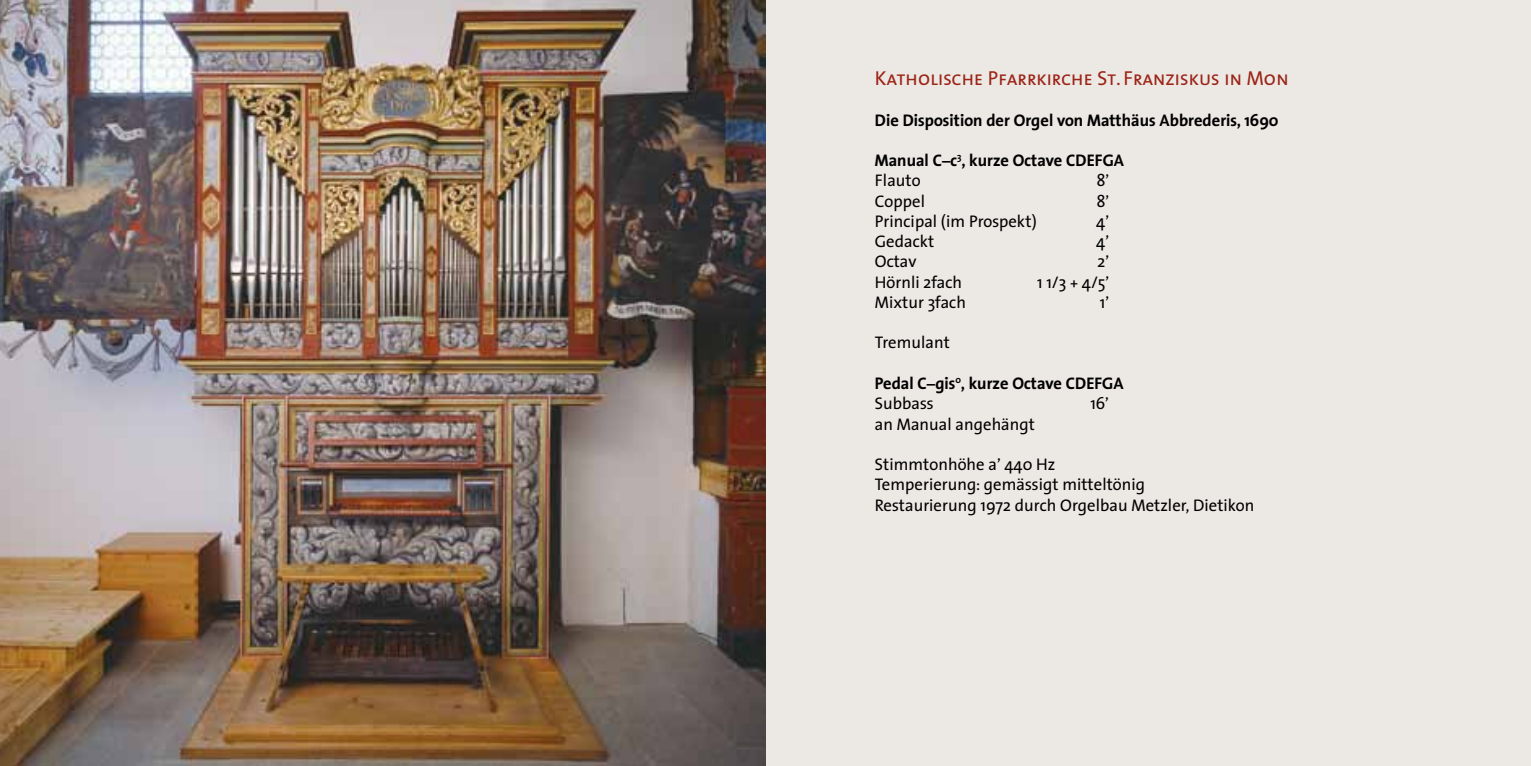
<style>
.page{position:relative;width:1531px;height:766px;background:#fff}
.page>*{position:absolute;margin:0;border:0;box-sizing:border-box;transform-origin:0 0}
.t1{font:20.25px "Thesis Caps";letter-spacing:.01em;color:#9c2518}
.t2{font:16.88px/20.2px "Thesis Sans";letter-spacing:.005em;color:#000}
.t3{font:700 16.88px/20.2px "Thesis Sans";letter-spacing:.005em;color:#000}
.s1{font-weight:400}
</style>
<div class="page">
<div style="left:765px;top:0;width:766px;height:765px;background:#ece9e4"></div>
<img style="left:0;top:0;width:765px;height:765px">
<p class="t1" style="left:875px;top:67px;width:415px">Katholische Pfarrkirche St. Franziskus in Mon</p>
<p class="t3" style="left:875px;top:111px;width:405px">Die Disposition der Orgel von Matthäus Abbrederis, 1690</p>
<p class="t3" style="left:875px;top:151px;width:251px">Manual C–c<sup>3</sup>, kurze Octave CDEFGA<br><span class="s1">Flauto</span></p>
<p class="t2" style="left:1097px;top:171px;width:14px">8’</p>
<p class="t2" style="left:875px;top:192px;width:52px">Coppel</p>
<p class="t2" style="left:1097px;top:192px;width:14px">8’</p>
<p class="t2" style="left:875px;top:212px;width:163px">Principal (im Prospekt)</p>
<p class="t2" style="left:1096px;top:212px;width:14px">4’</p>
<p class="t2" style="left:875px;top:232px;width:61px">Gedackt</p>
<p class="t2" style="left:1096px;top:232px;width:14px">4’</p>
<p class="t2" style="left:875px;top:252px;width:43px">Octav</p>
<p class="t2" style="left:1097px;top:252px;width:13px">2’</p>
<p class="t2" style="left:875px;top:273px;width:89px">Hörnli 2fach</p>
<p class="t2" style="left:1037px;top:273px;width:73px">1 1/3 + 4/5’</p>
<p class="t2" style="left:875px;top:293px;width:93px">Mixtur 3fach</p>
<p class="t2" style="left:1100px;top:293px;width:10px">1’</p>
<p class="t2" style="left:875px;top:333px;width:76px">Tremulant</p>
<p class="t3" style="left:875px;top:374px;width:250px">Pedal C–gis<sup>0</sup>, kurze Octave CDEFGA<br><span class="s1">Subbass</span></p>
<p class="t2" style="left:1090px;top:394px;width:20px">16’</p>
<p class="t2" style="left:875px;top:414px;width:162px">an Manual angehängt</p>
<p class="t2" style="left:875px;top:455px;width:381px">Stimmtonhöhe a’ 440 Hz<br>Temperierung: gemässigt mitteltönig<br>Restaurierung 1972 durch Orgelbau Metzler, Dietikon</p>
</div>
